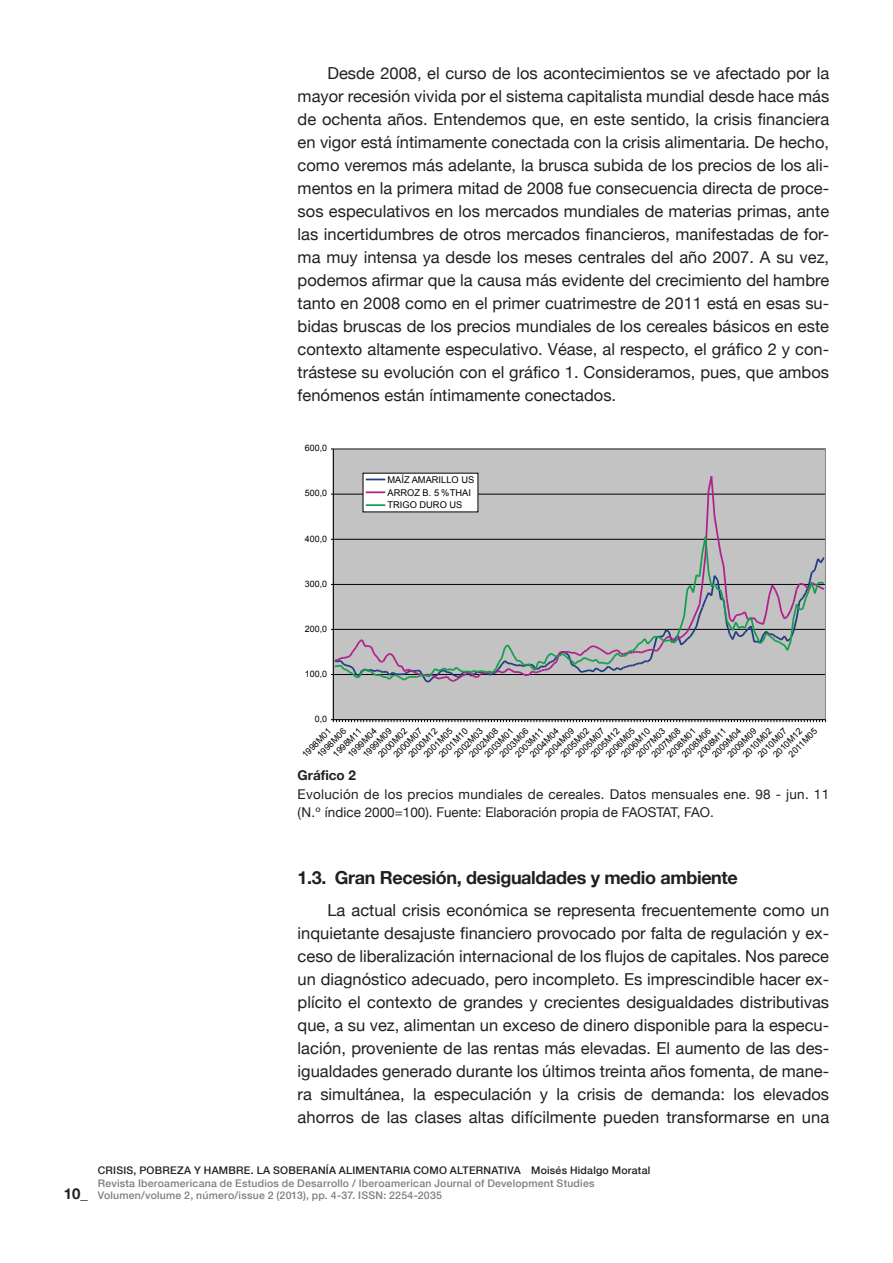
<style>
.page{position:relative;width:893px;height:1263px;background:#fff}
.page>*{position:absolute;margin:0;border:0;box-sizing:border-box;transform-origin:0 0}
.t1{font:700 18px "Helvetica Neue";letter-spacing:-.02em;color:#231f20}
.t2{font:16.5px/23px "Helvetica Neue";letter-spacing:.005em;color:#231f20;text-align:justify}
.t3{font:700 15px "Helvetica Neue";color:#231f20}
.t4{font:13.5px/18.5px "Helvetica Neue";letter-spacing:.02em;color:#231f20}
.t5{font:700 13.5px "Helvetica Neue";color:#231f20}
.t6{font:500 10.5px/12.6px "Helvetica Neue";letter-spacing:.02em;color:#7c7f80}
.t7{font:500 10.5px "Helvetica Neue";letter-spacing:.02em;color:#231f20}
.t8{font:9.3px/12.9px "Arial";color:#000001}
.t9{font:8.85px "Arial";color:#000001}
</style>
<div class="page">
<div style="left:333px;top:449px;width:493px;height:271px;background:#c2c3c2"></div>
<hr style="left:333px;top:449px;width:1px;height:271px;background:#000001">
<svg style="left:331px;top:719px;width:495px;height:3px"></svg>
<svg style="left:331px;top:474px;width:495px;height:210px"></svg>
<p class="t2" style="left:298px;top:62px;width:533px;text-indent:30px">Desde 2008, el curso de los acontecimientos se ve afectado por la mayor recesión vivida por el sistema capitalista mundial desde hace más de ochenta años. Entendemos que, en este sentido, la crisis financiera en vigor está íntimamente conectada con la crisis alimentaria. De hecho, como veremos más adelante, la brusca subida de los precios de los ali&shy;mentos en la primera mitad de 2008 fue consecuencia directa de proce&shy;sos especulativos en los mercados mundiales de materias primas, ante las incertidumbres de otros mercados financieros, manifestadas de for&shy;ma muy intensa ya desde los meses centrales del año 2007. A su vez, podemos afirmar que la causa más evidente del crecimiento del hambre tanto en 2008 como en el primer cuatrimestre de 2011 está en esas su&shy;bidas bruscas de los precios mundiales de los cereales básicos en este contexto altamente especulativo. Véase, al respecto, el gráfico 2 y con&shy;trástese su evolución con el gráfico 1. Consideramos, pues, que ambos fenómenos están íntimamente conectados.</p>
<p class="t9" style="left:305px;top:443px;width:24px">600,0</p>
<p class="t9" style="left:305px;top:488px;width:24px">500,0</p>
<p class="t9" style="left:305px;top:533px;width:24px">400,0</p>
<p class="t9" style="left:305px;top:579px;width:24px">300,0</p>
<p class="t9" style="left:305px;top:624px;width:24px">200,0</p>
<p class="t9" style="left:305px;top:669px;width:24px">100,0</p>
<p class="t9" style="left:315px;top:714px;width:14px">0,0</p>
<p class="t8" style="left:387px;top:473px;width:88px">MAÍZ AMARILLO US<br>ARROZ B. 5 % THAI<br>TRIGO DURO US</p>
<p class="t9" style="left:543px;top:752px;width:38px;rotate:-45deg">2004M09</p>
<p class="t9" style="left:725px;top:752px;width:38px;rotate:-45deg">2009M09</p>
<p class="t9" style="left:361px;top:752px;width:38px;rotate:-45deg">1999M09</p>
<p class="t9" style="left:467px;top:752px;width:38px;rotate:-45deg">2002M08</p>
<p class="t9" style="left:649px;top:752px;width:38px;rotate:-45deg">2007M08</p>
<p class="t9" style="left:452px;top:752px;width:38px;rotate:-45deg">2002M03</p>
<p class="t9" style="left:634px;top:752px;width:38px;rotate:-45deg">2007M03</p>
<p class="t9" style="left:315px;top:752px;width:38px;rotate:-45deg">1998M06</p>
<p class="t9" style="left:498px;top:752px;width:38px;rotate:-45deg">2003M06</p>
<p class="t9" style="left:680px;top:752px;width:38px;rotate:-45deg">2008M06</p>
<p class="t9" style="left:437px;top:752px;width:38px;rotate:-45deg">2001M10</p>
<p class="t9" style="left:619px;top:752px;width:38px;rotate:-45deg">2006M10</p>
<p class="t9" style="left:528px;top:752px;width:38px;rotate:-45deg">2004M04</p>
<p class="t9" style="left:710px;top:752px;width:38px;rotate:-45deg">2009M04</p>
<p class="t9" style="left:346px;top:752px;width:38px;rotate:-45deg">1999M04</p>
<p class="t9" style="left:741px;top:752px;width:38px;rotate:-45deg">2010M02</p>
<p class="t9" style="left:771px;top:752px;width:38px;rotate:-45deg">2010M12</p>
<p class="t9" style="left:376px;top:752px;width:38px;rotate:-45deg">2000M02</p>
<p class="t9" style="left:406px;top:752px;width:38px;rotate:-45deg">2000M12</p>
<p class="t9" style="left:422px;top:752px;width:38px;rotate:-45deg">2001M05</p>
<p class="t9" style="left:558px;top:752px;width:38px;rotate:-45deg">2005M02</p>
<p class="t9" style="left:589px;top:752px;width:38px;rotate:-45deg">2005M12</p>
<p class="t9" style="left:604px;top:752px;width:38px;rotate:-45deg">2006M05</p>
<p class="t9" style="left:787px;top:752px;width:38px;rotate:-45deg">2011M05</p>
<p class="t9" style="left:756px;top:752px;width:38px;rotate:-45deg">2010M07</p>
<p class="t9" style="left:391px;top:752px;width:38px;rotate:-45deg">2000M07</p>
<p class="t9" style="left:574px;top:752px;width:38px;rotate:-45deg">2005M07</p>
<p class="t9" style="left:300px;top:752px;width:38px;rotate:-45deg">1998M01</p>
<p class="t9" style="left:482px;top:752px;width:38px;rotate:-45deg">2003M01</p>
<p class="t9" style="left:665px;top:752px;width:38px;rotate:-45deg">2008M01</p>
<p class="t9" style="left:331px;top:752px;width:38px;rotate:-45deg">1998M11</p>
<p class="t9" style="left:513px;top:752px;width:38px;rotate:-45deg">2003M11</p>
<p class="t9" style="left:696px;top:752px;width:38px;rotate:-45deg">2008M11</p>
<p class="t5" style="left:298px;top:767px;width:60px">Gráfico 2</p>
<p class="t4" style="left:298px;top:784px;width:533px">Evolución de los precios mundiales de cereales. Datos mensuales ene. 98 - jun. 11 (N.º índice 2000=100). Fuente: Elaboración propia de FAOSTAT, FAO.</p>
<p class="t1" style="left:298px;top:867px;width:442px">1.3. Gran Recesión, desigualdades y medio ambiente</p>
<p class="t2" style="left:298px;top:898px;width:533px;text-indent:30px">La actual crisis económica se representa frecuentemente como un inquietante desajuste financiero provocado por falta de regulación y ex&shy;ceso de liberalización internacional de los flujos de capitales. Nos parece un diagnóstico adecuado, pero incompleto. Es imprescindible hacer ex&shy;plícito el contexto de grandes y crecientes desigualdades distributivas que, a su vez, alimentan un exceso de dinero disponible para la especu&shy;lación, proveniente de las rentas más elevadas. El aumento de las des&shy;igualdades generado durante los últimos treinta años fomenta, de mane&shy;ra simultánea, la especulación y la crisis de demanda: los elevados ahorros de las clases altas difícilmente pueden transformarse en una</p>
<p class="t3" style="left:64px;top:1184px;width:26px">10_</p>
<p class="t7" style="left:98px;top:1164px;width:15px">Crisis</p>
<p class="t7" style="left:134px;top:1164px;width:15px">, pobreza</p>
<p class="t7" style="left:194px;top:1164px;width:15px">y hambre</p>
<p class="t7" style="left:251px;top:1164px;width:27px">. La soberan</p>
<p class="t7" style="left:326px;top:1164px;width:16px">ía alimentaria</p>
<p class="t7" style="left:413px;top:1164px;width:8px">como</p>
<p class="t7" style="left:450px;top:1164px;width:3px">alternativa</p>
<p class="t7" style="left:531px;top:1164px;width:121px">Moisés Hidalgo Moratal</p>
<p class="t6" style="left:98px;top:1176px;width:498px">Revista Iberoamericana de Estudios de Desarrollo / Iberoamerican Journal of Development Studies<br>Volumen/volume 2, número/issue 2 (2013), pp. 4-37. ISSN: 2254-2035</p>
</div>
